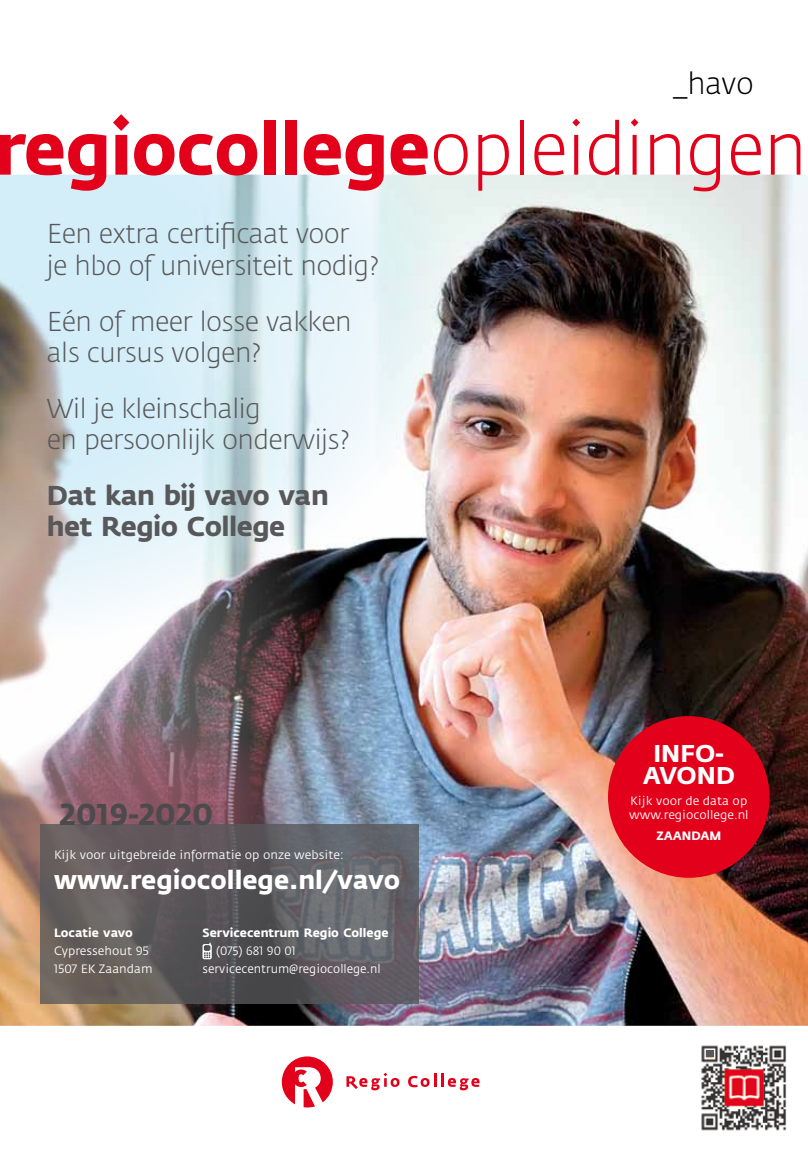
<style>
.page{position:relative;width:808px;height:1149px;background:#fff}
.page>*{position:absolute;margin:0;border:0;box-sizing:border-box;transform-origin:0 0}
.t1{font:700 72.75px "Fedra Sans";letter-spacing:-.01em;color:#e2001a}
.t2{font:700 30px "Fedra Sans";color:#4b4b4d}
.t3{font:300 30px "Fedra Sans";color:#000;scale:.96 1}
.t4{font:300 27px/31.5px "Fedra Sans";letter-spacing:-.02em;color:#58585a}
.t5{font:700 27px/31.5px "Fedra Sans";letter-spacing:-.02em;color:#58585a}
.t6{font:700 25.5px "Fedra Sans";color:#fff}
.t7{font:700 24px/22.5px "Fedra Sans";color:#fff;text-align:center}
.t8{font:12px/18px "Fedra Sans";color:#fff}
.t9{font:700 12px "Fedra Sans";color:#fff}
.s1{font-weight:300}
</style>
<div class="page">
<img style="left:330px;top:174px;width:478px;height:851px">
<img style="left:0;top:648px;width:330px;height:377px">
<img style="left:0;top:715px;width:310px;height:203px">
<svg style="left:40px;top:824px;width:378px;height:179px"></svg>
<img style="left:0;top:174px;width:459px;height:474px">
<svg style="left:0;top:1025px;width:808px;height:83px"></svg>
<svg style="left:282px;top:1056px;width:51px;height:51px"></svg>
<svg style="left:346px;top:1072px;width:53px;height:17px"></svg>
<svg style="left:408px;top:1073px;width:72px;height:16px"></svg>
<svg style="left:202px;top:942px;width:10px;height:16px"></svg>
<img style="left:697px;top:1042px;width:92px;height:89px">
<div style="left:706px;top:1050px;width:8px;height:6px;background:#58585a"></div>
<div style="left:608px;top:715px;width:161px;height:162px;background:#e2001a;border-radius:50%"></div>
<svg style="left:133px;top:220px;width:274px;height:243px"></svg>
<h2 class="t3" style="left:673px;top:68px;width:86px">_havo</h2>
<h1 class="t1" style="left:-6px;top:105px;width:814px">regiocollege<span class="s1">opleidingen</span></h1>
<h3 class="t4" style="left:47px;top:219px;width:334px">Een extra certificaat voor<br>je hbo of universiteit nodig?</h3>
<h3 class="t4" style="left:47px;top:306px;width:306px">Eén of meer losse vakken als cursus volgen?</h3>
<h3 class="t4" style="left:47px;top:393px;width:304px">Wil je kleinschalig<br>en persoonlijk onderwijs?</h3>
<h3 class="t5" style="left:47px;top:480px;width:284px">Dat kan bij vavo van het Regio College</h3>
<h2 class="t2" style="left:60px;top:795px;width:155px">2019-2020</h2>
<p class="t8" style="left:54px;top:845px;width:291px">Kijk voor uitgebreide informatie op onze website:</p>
<h3 class="t6" style="left:54px;top:864px;width:348px">www.regiocollege.nl/vavo</h3>
<p class="t9" style="left:54px;top:925px;width:81px">Locatie vavo</p>
<p class="t8" style="left:54px;top:941px;width:100px">Cypressehout 95<br>1507 EK Zaandam</p>
<p class="t9" style="left:202px;top:925px;width:188px">Servicecentrum Regio College</p>
<p class="t8" style="left:202px;top:941px;width:180px;text-indent:14px">(075) 681 90 01 servicecentrum@regiocollege.nl</p>
<h3 class="t7" style="left:643px;top:742px;width:94px">info&shy;avond</h3>
<p class="t8" style="left:629px;top:794px;width:121px;line-height:13.5px">Kijk voor de data op www.regiocollege.nl</p>
<p class="t9" style="left:656px;top:828px;width:66px">Zaandam</p>
</div>
